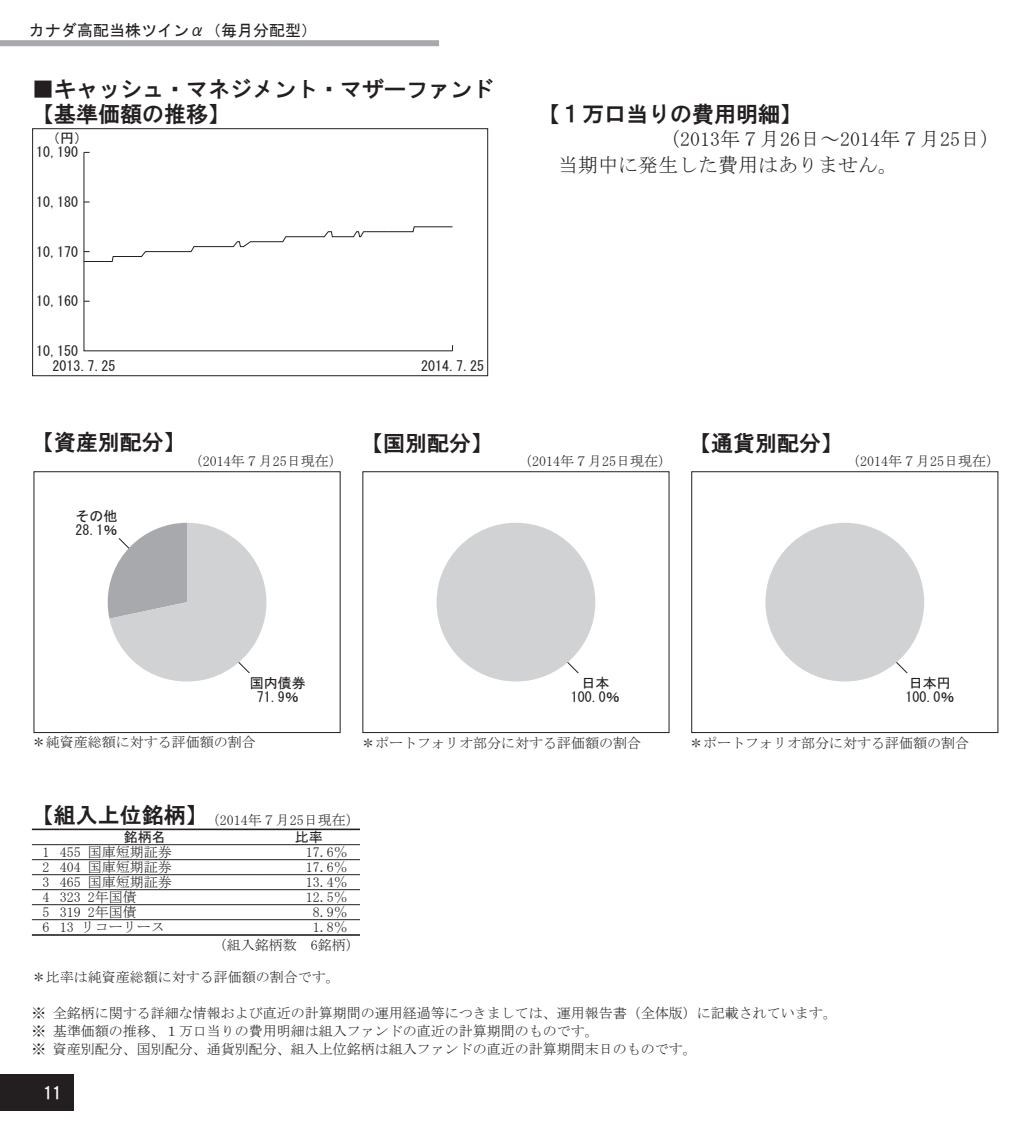
<style>
.page{position:relative;width:1032px;height:1134px;background:#fff}
.page>*{position:absolute;margin:0;border:0;box-sizing:border-box;transform-origin:0 0}
.t1{font:22px/25px "HGS Gothic E";color:#231f20}
.t2{font:20px/26px "MS Mincho";color:#231f20}
.t3{font:16.6px "HGS Gothic E";color:#fff}
.t4{font:16px "MS Gothic";color:#231f20}
.t5{font:14px/18px "MS Mincho";color:#231f20}
.t6{font:14px/14.2px "MS Gothic";color:#231f20}
.s1{font-family:"HGS Gothic E";font-size:22px}
</style>
<div class="page">
<div style="left:32px;top:128px;width:456px;height:248px;border:1px solid #231f20"></div>
<div style="left:33px;top:471px;width:308px;height:262px;border:1px solid #231f20"></div>
<div style="left:362px;top:471px;width:307px;height:262px;border:1px solid #231f20"></div>
<div style="left:691px;top:471px;width:307px;height:262px;border:1px solid #231f20"></div>
<svg style="left:566px;top:660px;width:13px;height:14px"></svg>
<svg style="left:896px;top:660px;width:12px;height:14px"></svg>
<svg style="left:107px;top:523px;width:159px;height:158px"></svg>
<div style="left:436px;top:523px;width:159px;height:158px;background:#d1d2d4;border-radius:79px"></div>
<div style="left:765px;top:523px;width:159px;height:158px;background:#d1d2d4;border-radius:79px"></div>
<svg style="left:83px;top:151px;width:370px;height:201px"></svg>
<div style="left:0;top:1074px;width:74px;height:37px;background:#231f20"></div>
<div style="left:0;top:40px;width:439px;height:6px;background:#a8a9ad"></div>
<hr style="left:32px;top:828px;width:28px;height:2px;background:#231f20">
<hr style="left:60px;top:828px;width:198px;height:2px;background:#231f20">
<hr style="left:258px;top:828px;width:76px;height:2px;background:#231f20">
<hr style="left:334px;top:828px;width:26px;height:2px;background:#231f20">
<svg style="left:32px;top:844px;width:28px;height:1px"></svg>
<hr style="left:60px;top:844px;width:198px;height:1px;background:#231f20">
<hr style="left:258px;top:844px;width:76px;height:1px;background:#231f20">
<svg style="left:334px;top:844px;width:26px;height:1px"></svg>
<svg style="left:32px;top:859px;width:28px;height:1px"></svg>
<hr style="left:60px;top:859px;width:198px;height:1px;background:#231f20">
<hr style="left:258px;top:859px;width:76px;height:1px;background:#231f20">
<svg style="left:334px;top:859px;width:26px;height:1px"></svg>
<svg style="left:32px;top:874px;width:28px;height:1px"></svg>
<hr style="left:60px;top:874px;width:198px;height:1px;background:#231f20">
<hr style="left:258px;top:874px;width:76px;height:1px;background:#231f20">
<svg style="left:334px;top:874px;width:26px;height:1px"></svg>
<svg style="left:32px;top:889px;width:28px;height:1px"></svg>
<hr style="left:60px;top:889px;width:198px;height:1px;background:#231f20">
<hr style="left:258px;top:889px;width:76px;height:1px;background:#231f20">
<svg style="left:334px;top:889px;width:26px;height:1px"></svg>
<svg style="left:32px;top:904px;width:28px;height:1px"></svg>
<hr style="left:60px;top:904px;width:198px;height:1px;background:#231f20">
<hr style="left:258px;top:904px;width:76px;height:1px;background:#231f20">
<svg style="left:334px;top:904px;width:26px;height:1px"></svg>
<svg style="left:32px;top:919px;width:28px;height:1px"></svg>
<hr style="left:60px;top:919px;width:198px;height:1px;background:#231f20">
<hr style="left:258px;top:919px;width:76px;height:1px;background:#231f20">
<svg style="left:334px;top:919px;width:26px;height:1px"></svg>
<hr style="left:32px;top:934px;width:28px;height:2px;background:#231f20">
<hr style="left:60px;top:934px;width:198px;height:2px;background:#231f20">
<hr style="left:258px;top:934px;width:76px;height:2px;background:#231f20">
<hr style="left:334px;top:934px;width:26px;height:2px;background:#231f20">
<p class="t4" style="left:29px;top:23px;width:289px">カナダ高配当株ツインα（毎月分配型）</p>
<h1 class="t1" style="left:32px;top:77px;width:463px">■キャッシュ・マネジメント・マザーファンド【基準価額の推移】</h1>
<p class="t6" style="left:36px;top:131px;width:53px;text-indent:10px">（円）<br>10,190</p>
<p class="t6" style="left:36px;top:195px;width:43px">10,180</p>
<p class="t6" style="left:36px;top:244px;width:43px">10,170</p>
<p class="t6" style="left:36px;top:294px;width:43px">10,160</p>
<p class="t6" style="left:52px;top:343px;width:64px;line-height:15.4px;text-indent:-16px">10,150<br>2013.7.25</p>
<h1 class="t1" style="left:32px;top:430px;width:155px">【資産別配分】</h1>
<p class="t6" style="left:75px;top:508px;width:43px">その他<br>28.1％</p>
<p class="t5" style="left:189px;top:451px;width:156px">（2014年７月25日現在）</p>
<p class="t6" style="left:421px;top:359px;width:64px">2014.7.25</p>
<h1 class="t1" style="left:361px;top:431px;width:133px">【国別配分】</h1>
<h1 class="t1" style="left:538px;top:102px;width:265px">【１万口当りの費用明細】</h1>
<h2 class="t2" style="left:558px;top:126px;width:443px;text-indent:102px">（2013年７月26日～2014年７月25日）当期中に発生した費用はありません。</h2>
<p class="t5" style="left:518px;top:452px;width:155px">（2014年７月25日現在）</p>
<h1 class="t1" style="left:689px;top:431px;width:155px">【通貨別配分】</h1>
<p class="t5" style="left:846px;top:452px;width:155px">（2014年７月25日現在）</p>
<p class="t6" style="left:250px;top:676px;width:57px;text-align:center">国内債券<br>71.9％</p>
<p class="t6" style="left:571px;top:676px;width:50px;text-align:center">日本<br>100.0％</p>
<p class="t6" style="left:905px;top:676px;width:50px">日本円<br>100.0％</p>
<p class="t5" style="left:32px;top:733px;width:225px">＊純資産総額に対する評価額の割合</p>
<p class="t5" style="left:361px;top:734px;width:281px">＊ポートフォリオ部分に対する評価額の割合</p>
<p class="t5" style="left:689px;top:734px;width:281px">＊ポートフォリオ部分に対する評価額の割合</p>
<p class="t5" style="left:32px;top:810px;width:330px"><span class="s1">【組入上位銘柄】</span>（2014年７月25日現在）</p>
<p class="t6" style="left:124px;top:830px;width:43px">銘柄名</p>
<p class="t6" style="left:295px;top:830px;width:29px">比率</p>
<p class="t5" style="left:42px;top:843px;width:131px">1 455 国庫短期証券</p>
<p class="t5" style="left:306px;top:843px;width:43px">17.6％</p>
<p class="t5" style="left:42px;top:858px;width:131px">2 404 国庫短期証券</p>
<p class="t5" style="left:306px;top:858px;width:43px">17.6％</p>
<p class="t5" style="left:42px;top:873px;width:131px">3 465 国庫短期証券</p>
<p class="t5" style="left:306px;top:873px;width:43px">13.4％</p>
<p class="t5" style="left:42px;top:888px;width:96px">4 323 2年国債</p>
<p class="t5" style="left:306px;top:888px;width:43px">12.5％</p>
<p class="t5" style="left:42px;top:903px;width:96px">5 319 2年国債</p>
<p class="t5" style="left:313px;top:903px;width:36px">8.9％</p>
<p class="t5" style="left:42px;top:918px;width:124px">6 13 リコーリース</p>
<p class="t5" style="left:213px;top:918px;width:148px;text-indent:100px">1.8％（組入銘柄数　6銘柄）</p>
<p class="t5" style="left:32px;top:968px;width:309px">＊比率は純資産総額に対する評価額の割合です。</p>
<p class="t5" style="left:32px;top:1004px;width:806px">※ 全銘柄に関する詳細な情報および直近の計算期間の運用経過等につきましては、運用報告書（全体版）に記載されています。※ 基準価額の推移、１万口当りの費用明細は組入ファンドの直近の計算期間のものです。<br>※ 資産別配分、国別配分、通貨別配分、組入上位銘柄は組入ファンドの直近の計算期間末日のものです。</p>
<p class="t3" style="left:43px;top:1085px;width:20px">11</p>
</div>
